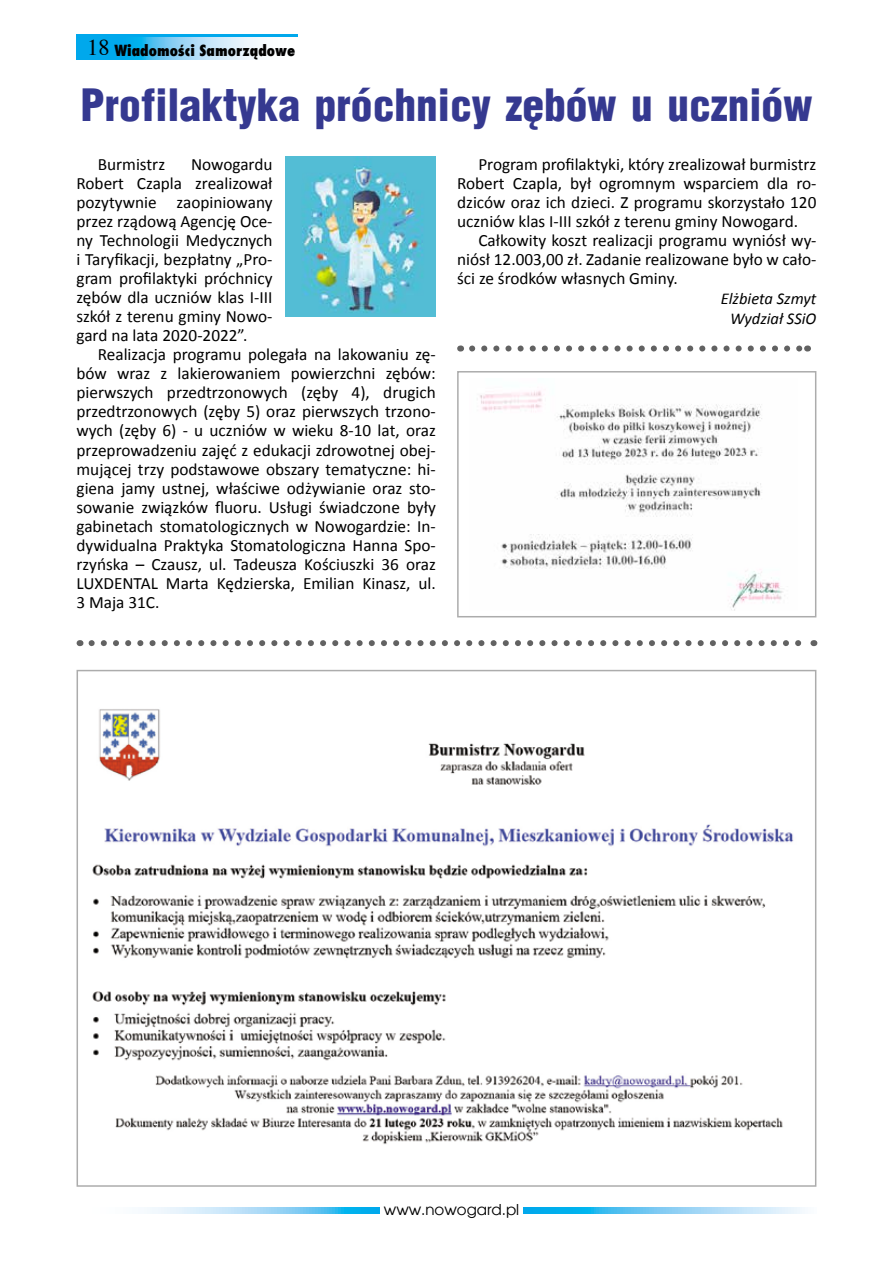
<style>
.page{position:relative;width:893px;height:1263px;background:#fff}
.page>*{position:absolute;margin:0;border:0;box-sizing:border-box;transform-origin:0 0}
.t1{font:900 43.5px "Switzerland Cond";color:#353990}
.t2{font:17.25px/19px "Calibri";color:#000;text-align:justify}
.t3{font:italic 16.5px/19.8px "Calibri";color:#000;text-align:center}
.t4{font:800 15px "Fujiyama";color:#000}
.t5{font:15px "Avalon";color:#000}
.s1{font-family:"Times";font-weight:400;font-size:22.5px}
</style>
<div class="page">
<div style="left:77px;top:34px;width:221px;height:26px;background:#00a8ec"></div>
<svg style="left:138px;top:37px;width:160px;height:23px;background:#b9e3f8"></svg>
<svg style="left:147px;top:1207px;width:658px;height:6px;background:#81d0f4"></svg>
<div style="left:380px;top:1203px;width:143px;height:15px;background:#fff"></div>
<img style="left:92px;top:709px;width:702px;height:435px">
<img style="left:285px;top:156px;width:151px;height:160px">
<svg style="left:92px;top:640px;width:710px;height:6px"></svg>
<img style="left:480px;top:390px;width:303px;height:220px">
<svg style="left:472px;top:345px;width:329px;height:6px"></svg>
<div style="left:457px;top:371px;width:359px;height:246px;border:2px solid #acacac"></div>
<p class="t4" style="left:87px;top:40px;width:210px"><span class="s1">18</span> Wiadomości Samorządowe</p>
<h1 class="t1" style="left:81px;top:78px;width:733px">Profilaktyka próchnicy zębów u uczniów</h1>
<p class="t2" style="left:457px;top:154px;width:361px;text-indent:21px">Program profilaktyki, który zrealizował burmistrz Robert Czapla, był ogromnym wsparciem dla ro&shy;dziców oraz ich dzieci. Z programu skorzystało 120 uczniów klas I-III szkół z terenu gminy Nowogard.</p>
<p class="t2" style="left:457px;top:230px;width:361px;text-indent:21px">Całkowity koszt realizacji programu wyniósł wy&shy;niósł 12.003,00 zł. Zadanie realizowane było w cało&shy;ści ze środków własnych Gminy.</p>
<p class="t3" style="left:721px;top:288px;width:97px">Elżbieta Szmyt<br>Wydział SSiO</p>
<p class="t2" style="left:77px;top:154px;width:198px;text-indent:115px">Nowogardu Robert Czapla zrealizował pozytywnie zaopiniowany przez rządową Agencję Oce&shy;ny Technologii Medycznych i Taryfikacji, bezpłatny „Pro&shy;gram profilaktyki próchnicy zębów dla uczniów klas I-III szkół z terenu gminy Nowo&shy;gard na lata 2020-2022”.</p>
<p class="t2" style="left:77px;top:344px;width:361px;text-indent:21px">Realizacja programu polegała na lakowaniu zę&shy;bów wraz z lakierowaniem powierzchni zębów: pierwszych przedtrzonowych (zęby 4), drugich przedtrzonowych (zęby 5) oraz pierwszych trzono&shy;wych (zęby 6) - u uczniów w wieku 8-10 lat, oraz przeprowadzeniu zajęć z edukacji zdrowotnej obej&shy;mującej trzy podstawowe obszary tematyczne: hi&shy;giena jamy ustnej, właściwe odżywianie oraz sto&shy;sowanie związków fluoru. Usługi świadczone były gabinetach stomatologicznych w Nowogardzie: In&shy;dywidualna Praktyka Stomatologiczna Hanna Spo&shy;rzyńska – Czausz, ul. Tadeusza Kościuszki 36 oraz LUXDENTAL Marta Kędzierska, Emilian Kinasz, ul.<br>3 Maja 31C.</p>
<p class="t2" style="left:98px;top:154px;width:69px">Burmistrz</p>
<p class="t5" style="left:384px;top:1200px;width:137px">www.nowogard.pl</p>
</div>
